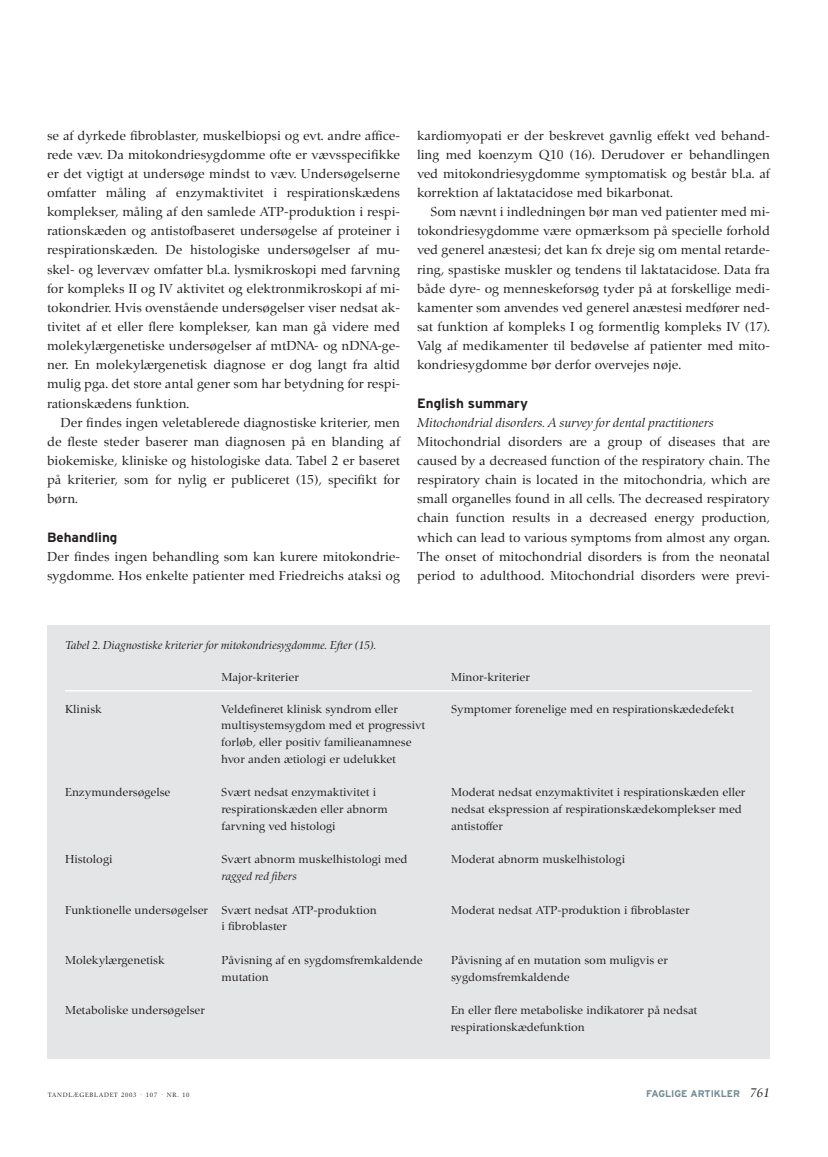
<style>
.page{position:relative;width:828px;height:1157px;background:#fff}
.page>*{position:absolute;margin:0;border:0;box-sizing:border-box;transform-origin:0 0}
.t1{font:13.5px/19.2px "Zapf Renais SB";color:#231f20;text-align:justify}
.t2{font:italic 13.5px "Zapf Renais SB";color:#231f20}
.t3{font:700 13.5px "Interstate";color:#231f20}
.t4{font:12px/16.8px "Zapf Renais SB";color:#231f20}
.t5{font:italic 12px "Zapf Renais SB";color:#231f20}
.t6{font:700 9.75px "Interstate";color:#738a95}
.t7{font:6.45px "Zapf Renais SB";letter-spacing:.11em;color:#231f20}
.s1{font-family:"Zapf Renais SB";font-weight:400;font-style:italic;font-size:13.5px;color:#231f20}
</style>
<div class="page">
<div style="left:47px;top:625px;width:723px;height:434px;background:#e4e5e7"></div>
<p class="t1" style="left:47px;top:127px;width:354px">se af dyrkede fibroblaster, muskelbiopsi og evt. andre affice&shy;rede væv. Da mitokondriesygdomme ofte er vævsspecifikke er det vigtigt at undersøge mindst to væv. Undersøgelserne omfatter måling af enzymaktivitet i respirationskædens komplekser, måling af den samlede ATP-produktion i respi&shy;rationskæden og antistofbaseret undersøgelse af proteiner i respirationskæden. De histologiske undersøgelser af mu&shy;skel- og levervæv omfatter bl.a. lysmikroskopi med farvning for kompleks II og IV aktivitet og elektronmikroskopi af mi&shy;tokondrier. Hvis ovenstående undersøgelser viser nedsat ak&shy;tivitet af et eller flere komplekser, kan man gå videre med molekylærgenetiske undersøgelser af mtDNA- og nDNA-ge&shy;ner. En molekylærgenetisk diagnose er dog langt fra altid mulig pga. det store antal gener som har betydning for respi&shy;rationskædens funktion.</p>
<p class="t1" style="left:47px;top:414px;width:354px;text-indent:13px">Der findes ingen veletablerede diagnostiske kriterier, men de fleste steder baserer man diagnosen på en blanding af biokemiske, kliniske og histologiske data. Tabel 2 er baseret på kriterier, som for nylig er publiceret (15), specifikt for børn.</p>
<p class="t3" style="left:47px;top:532px;width:72px">Behandling</p>
<p class="t1" style="left:47px;top:548px;width:354px">Der findes ingen behandling som kan kurere mitokondrie&shy;sygdomme. Hos enkelte patienter med Friedreichs ataksi og</p>
<p class="t1" style="left:417px;top:127px;width:354px">kardiomyopati er der beskrevet gavnlig effekt ved behand&shy;ling med koenzym Q10 (16). Derudover er behandlingen ved mitokondriesygdomme symptomatisk og består bl.a. af korrektion af laktatacidose med bikarbonat.</p>
<p class="t1" style="left:417px;top:203px;width:354px;text-indent:13px">Som nævnt i indledningen bør man ved patienter med mi&shy;tokondriesygdomme være opmærksom på specielle forhold ved generel anæstesi; det kan fx dreje sig om mental retarde&shy;ring, spastiske muskler og tendens til laktatacidose. Data fra både dyre- og menneskeforsøg tyder på at forskellige medi&shy;kamenter som anvendes ved generel anæstesi medfører ned&shy;sat funktion af kompleks I og formentlig kompleks IV (17).<br>Valg af medikamenter til bedøvelse af patienter med mito&shy;kondriesygdomme bør derfor overvejes nøje.</p>
<p class="t3" style="left:417px;top:398px;width:113px">English summary</p>
<p class="t2" style="left:417px;top:417px;width:298px">Mitochondrial disorders. A survey for dental practitioners</p>
<p class="t1" style="left:417px;top:433px;width:354px">Mitochondrial disorders are a group of diseases that are caused by a decreased function of the respiratory chain. The respiratory chain is located in the mitochondria, which are small organelles found in all cells. The decreased respiratory chain function results in a decreased energy production, which can lead to various symptoms from almost any organ.<br>The onset of mitochondrial disorders is from the neonatal period to adulthood. Mitochondrial disorders were previ-</p>
<p class="t5" style="left:65px;top:641px;width:312px">Tabel 2. Diagnostiske kriterier for mitokondriesygdomme. Efter (15).</p>
<p class="t4" style="left:221px;top:670px;width:79px">Major-kriterier</p>
<p class="t4" style="left:451px;top:670px;width:81px">Minor-kriterier</p>
<p class="t4" style="left:65px;top:701px;width:38px">Klinisk</p>
<p class="t4" style="left:221px;top:701px;width:178px">Veldefineret klinisk syndrom eller</p>
<p class="t4" style="left:451px;top:701px;width:285px">Symptomer forenelige med en respirationskædedefekt</p>
<p class="t4" style="left:221px;top:718px;width:205px">multisystemsygdom med et progressivt forløb, eller positiv familieanamnese hvor anden ætiologi er udelukket</p>
<p class="t4" style="left:65px;top:785px;width:107px">Enzymundersøgelse</p>
<p class="t4" style="left:221px;top:785px;width:156px">Svært nedsat enzymaktivitet i</p>
<p class="t4" style="left:451px;top:785px;width:296px">Moderat nedsat enzymaktivitet i respirationskæden eller</p>
<p class="t4" style="left:221px;top:802px;width:168px">respirationskæden eller abnorm</p>
<p class="t4" style="left:451px;top:802px;width:292px">nedsat ekspression af respirationskædekomplekser med</p>
<p class="t4" style="left:221px;top:818px;width:116px">farvning ved histologi</p>
<p class="t4" style="left:451px;top:818px;width:53px">antistoffer</p>
<p class="t4" style="left:65px;top:852px;width:49px">Histologi</p>
<p class="t4" style="left:221px;top:852px;width:188px">Svært abnorm muskelhistologi med</p>
<p class="t4" style="left:451px;top:852px;width:176px">Moderat abnorm muskelhistologi</p>
<p class="t5" style="left:221px;top:871px;width:77px">ragged red fibers</p>
<p class="t4" style="left:65px;top:902px;width:313px">Funktionelle undersøgelser Svært nedsat ATP-produktion</p>
<p class="t4" style="left:451px;top:902px;width:240px">Moderat nedsat ATP-produktion i fibroblaster</p>
<p class="t4" style="left:221px;top:919px;width:67px">i fibroblaster</p>
<p class="t4" style="left:65px;top:952px;width:101px">Molekylærgenetisk</p>
<p class="t4" style="left:221px;top:952px;width:203px">Påvisning af en sygdomsfremkaldende</p>
<p class="t4" style="left:451px;top:952px;width:218px">Påvisning af en mutation som muligvis er</p>
<p class="t4" style="left:221px;top:969px;width:49px">mutation</p>
<p class="t4" style="left:451px;top:969px;width:120px">sygdomsfremkaldende</p>
<p class="t4" style="left:65px;top:1003px;width:142px">Metaboliske undersøgelser</p>
<p class="t4" style="left:451px;top:1003px;width:248px">En eller flere metaboliske indikatorer på nedsat respirationskædefunktion</p>
<p class="t7" style="left:48px;top:1092px;width:143px">TANDLÆGEBLADET 2003 · 107 · NR. 10</p>
<p class="t6" style="left:646px;top:1089px;width:125px">FAGLIGE ARTIKLER <span class="s1">761</span></p>
</div>
